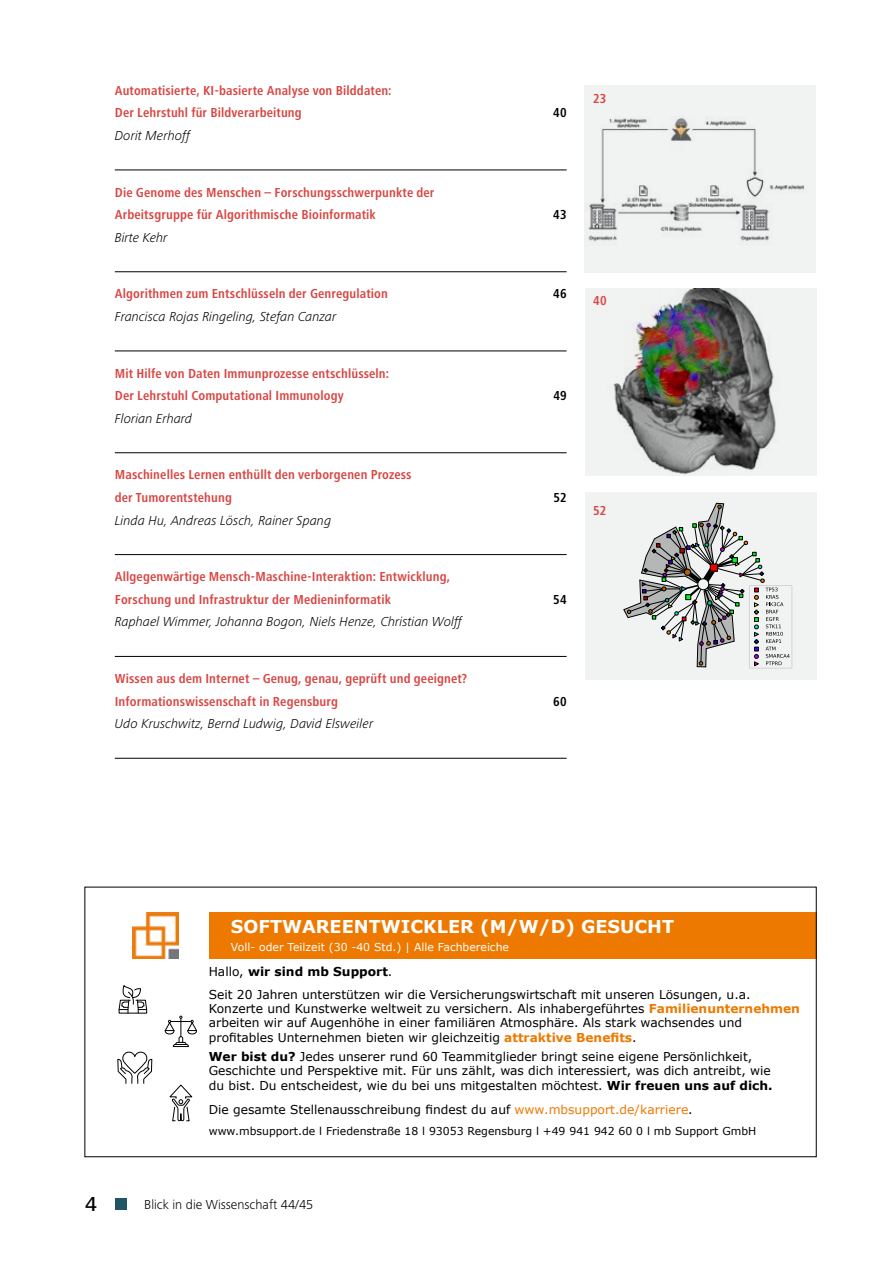
<style>
.page{position:relative;width:893px;height:1263px;background:#fff}
.page>*{position:absolute;margin:0;border:0;box-sizing:border-box;transform-origin:0 0}
.t1{font:500 21px "Frutiger Next LTW1 G";color:#000}
.t2{font:700 17.7px "Verdana";color:#fff}
.t3{font:700 condensed 13.5px/22.6px "Frutiger Next Pro";letter-spacing:.01em;color:#d84643}
.t4{font:italic 300 13.5px "Frutiger Next LTW1 G";color:#000}
.t5{font:300 13.5px "Frutiger Next LTW1 G";color:#000}
.t6{font:700 condensed 13.5px "Frutiger Next Pro";letter-spacing:.02em;color:#000}
.t7{font:12.3px/14.1px "Verdana";color:#000}
.t8{font:10.95px "Verdana";color:#030000}
.t9{font:10.95px "Verdana";color:#fff}
.s1{font-weight:700}
.s2{font-weight:700;color:#ed7900}
.s3{color:#ed7900}
</style>
<div class="page">
<div style="left:115px;top:1198px;width:11px;height:11px;background:#215667"></div>
<hr style="left:115px;top:170px;width:452px;height:1px;background:#000">
<hr style="left:115px;top:271px;width:452px;height:1px;background:#000">
<hr style="left:115px;top:351px;width:452px;height:1px;background:#000">
<hr style="left:115px;top:452px;width:452px;height:1px;background:#000">
<hr style="left:115px;top:554px;width:452px;height:1px;background:#000">
<hr style="left:115px;top:656px;width:452px;height:1px;background:#000">
<hr style="left:115px;top:758px;width:452px;height:1px;background:#000">
<div style="left:585px;top:493px;width:232px;height:187px;background:#f1f2f2"></div>
<div style="left:748px;top:584px;width:46px;height:86px;background:#e4e6e6"></div>
<div style="left:749px;top:585px;width:43px;height:83px;border:1px solid #d8dada"></div>
<svg style="left:623px;top:503px;width:167px;height:164px"></svg>
<div style="left:585px;top:289px;width:232px;height:187px;background:#f1f2f2"></div>
<img style="left:613px;top:289px;width:163px;height:185px">
<div style="left:585px;top:85px;width:231px;height:187px;background:#f1f2f2"></div>
<img style="left:588px;top:116px;width:216px;height:125px">
<img style="left:133px;top:913px;width:46px;height:45px">
<div style="left:209px;top:913px;width:607px;height:46px;background:#ed7900"></div>
<svg style="left:165px;top:1016px;width:32px;height:31px"></svg>
<svg style="left:117px;top:1052px;width:35px;height:32px"></svg>
<svg style="left:170px;top:1085px;width:22px;height:36px"></svg>
<svg style="left:119px;top:985px;width:29px;height:28px"></svg>
<p class="t3" style="left:115px;top:79px;width:278px">Automatisierte, KI-basierte Analyse von Bilddaten:<br>Der Lehrstuhl für Bildverarbeitung</p>
<p class="t4" style="left:115px;top:128px;width:77px">Dorit Merhoff</p>
<p class="t3" style="left:115px;top:181px;width:321px">Die Genome des Menschen – Forschungsschwerpunkte der<br>Arbeitsgruppe für Algorithmische Bioinformatik</p>
<p class="t4" style="left:115px;top:230px;width:54px">Birte Kehr</p>
<p class="t6" style="left:553px;top:105px;width:15px">40</p>
<p class="t6" style="left:553px;top:207px;width:15px">43</p>
<p class="t3" style="left:115px;top:283px;width:275px">Algorithmen zum Entschlüsseln der Genregulation</p>
<p class="t6" style="left:553px;top:286px;width:15px">46</p>
<p class="t4" style="left:115px;top:309px;width:223px">Francisca Rojas Ringeling, Stefan Canzar</p>
<p class="t3" style="left:115px;top:362px;width:276px">Mit Hilfe von Daten Immunprozesse entschlüsseln:<br>Der Lehrstuhl Computational Immunology</p>
<p class="t4" style="left:115px;top:411px;width:79px">Florian Erhard</p>
<p class="t3" style="left:115px;top:464px;width:298px">Maschinelles Lernen enthüllt den verborgenen Prozess der Tumorentstehung</p>
<p class="t4" style="left:115px;top:512px;width:218px">Linda Hu, Andreas Lösch, Rainer Spang</p>
<p class="t3" style="left:115px;top:565px;width:337px">Allgegenwärtige Mensch-Maschine-Interaktion: Entwicklung,<br>Forschung und Infrastruktur der Medieninformatik</p>
<p class="t4" style="left:115px;top:614px;width:348px">Raphael Wimmer, Johanna Bogon, Niels Henze, Christian Wolff</p>
<p class="t3" style="left:115px;top:667px;width:354px">Wissen aus dem Internet – Genug, genau, geprüft und geeignet?<br>Informationswissenschaft in Regensburg</p>
<p class="t4" style="left:115px;top:716px;width:260px">Udo Kruschwitz, Bernd Ludwig, David Elsweiler</p>
<p class="t6" style="left:553px;top:388px;width:15px">49</p>
<p class="t6" style="left:553px;top:490px;width:15px">52</p>
<p class="t6" style="left:553px;top:592px;width:15px">54</p>
<p class="t6" style="left:553px;top:693px;width:15px">60</p>
<p class="t3" style="left:593px;top:87px;width:15px">23</p>
<p class="t3" style="left:593px;top:289px;width:15px">40</p>
<p class="t3" style="left:593px;top:499px;width:15px">52</p>
<h2 class="t2" style="left:231px;top:915px;width:445px">SOFTWAREENTWICKLER (M/W/D) GESUCHT</h2>
<p class="t9" style="left:231px;top:940px;width:280px">Voll- oder Teilzeit (30 -40 Std.) | Alle Fachbereiche</p>
<p class="t7" style="left:209px;top:961px;width:543px;line-height:22.4px">Hallo, <span class="s1">wir sind mb Support</span>.<br>Seit 20 Jahren unterstützen wir die Versicherungswirtschaft mit unseren Lösungen, u.a.</p>
<p class="t7" style="left:209px;top:1002px;width:593px">Konzerte und Kunstwerke weltweit zu versichern. Als inhabergeführtes <span class="s2">Familienunternehmen </span>arbeiten wir auf Augenhöhe in einer familiären Atmosphäre. Als stark wachsendes und profitables Unternehmen bieten wir gleichzeitig <span class="s2">attraktive Benefits</span>.</p>
<p class="t7" style="left:209px;top:1049px;width:565px;line-height:14.7px"><span class="s1">Wer bist du?</span> Jedes unserer rund 60 Teammitglieder bringt seine eigene Persönlichkeit,<br>Geschichte und Perspektive mit. Für uns zählt, was dich interessiert, was dich antreibt, wie du bist. Du entscheidest, wie du bei uns mitgestalten möchtest. <span class="s1">Wir freuen uns auf dich.</span></p>
<p class="t7" style="left:209px;top:1102px;width:485px">Die gesamte Stellenausschreibung findest du auf <span class="s3">www.mbsupport.de/karriere</span>.</p>
<p class="t8" style="left:209px;top:1124px;width:549px">www.mbsupport.de l Friedenstraße 18 l 93053 Regensburg l +49 941 942 60 0 l mb Support GmbH</p>
<h1 class="t1" style="left:85px;top:1192px;width:13px">4</h1>
<p class="t5" style="left:144px;top:1196px;width:171px">Blick in die Wissenschaft 44/45</p>
</div>
